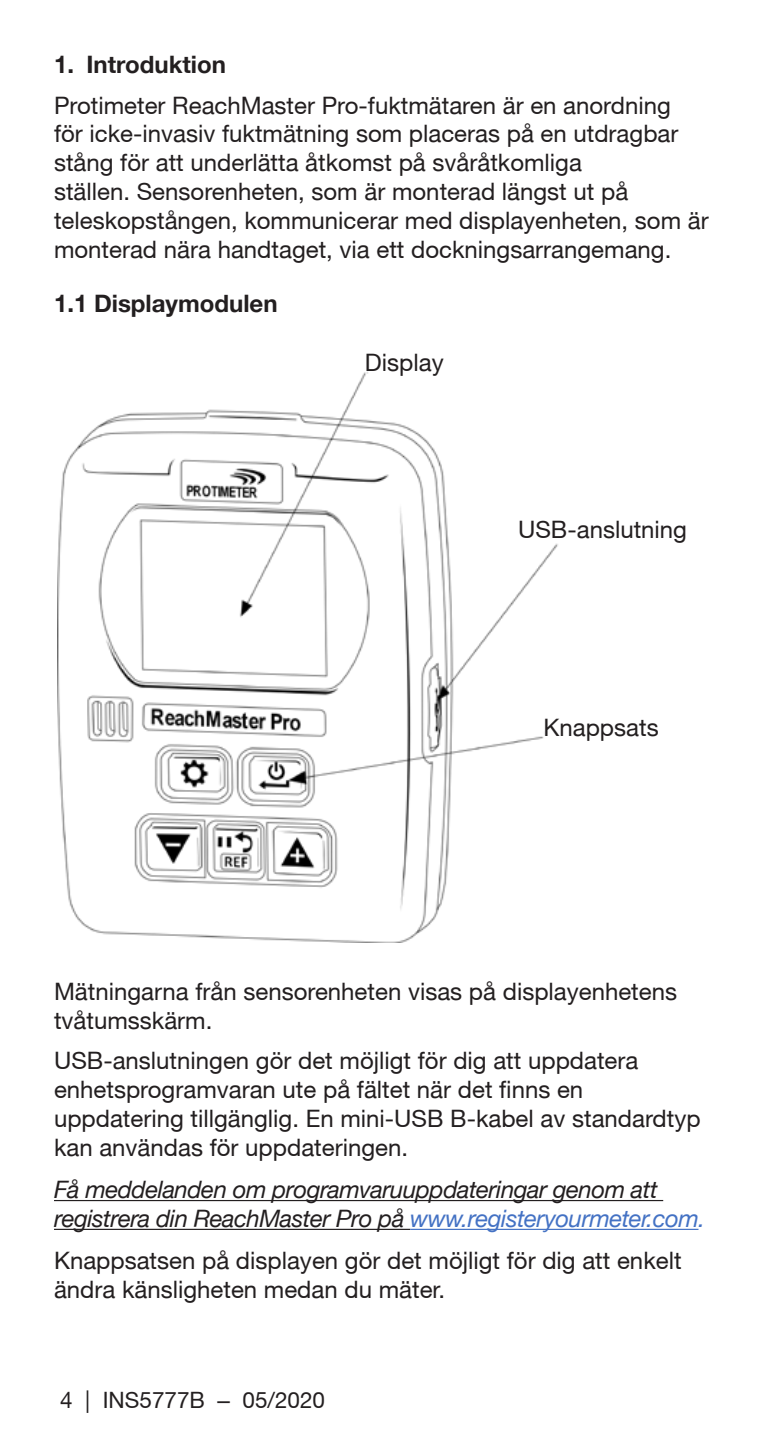
<style>
.page{position:relative;width:765px;height:1446px;background:#fff}
.page>*{position:absolute;margin:0;border:0;box-sizing:border-box;transform-origin:0 0}
.t1{font:24px/28.8px "Helvetica Neue";color:#231f20}
.t2{font:italic 24px/28.8px "Helvetica Neue";letter-spacing:-.02em;color:#231f20}
.t3{font:700 24px "Helvetica Neue";color:#231f20}
.t4{font:22.5px "Helvetica Neue";color:#231f20}
.s1{color:#4472c4}
.s2{font-family:"Arial"}
</style>
<div class="page">
<hr style="left:54px;top:1199px;width:609px;height:1px;background:#231f20">
<hr style="left:54px;top:1228px;width:356px;height:1px;background:#231f20">
<hr style="left:410px;top:1228px;width:288px;height:1px;background:#4472c4">
<img style="left:57px;top:372px;width:501px;height:569px">
<p class="t3" style="left:54px;top:49px;width:173px">1. Introduktion</p>
<p class="t1" style="left:54px;top:90px;width:656px">Protimeter ReachMaster Pro-fuktmätaren är en anordning<br>för icke-invasiv fuktmätning som placeras på en utdragbar stång för att underlätta åtkomst på svåråtkomliga<br>ställen. Sensorenheten, som är monterad längst ut på teleskopstången, kommunicerar med displayenheten, som är monterad nära handtaget, via ett dockningsarrangemang.</p>
<p class="t3" style="left:54px;top:288px;width:225px">1.1 Displaymodulen</p>
<p class="t1" style="left:365px;top:347px;width:80px">Display</p>
<p class="t1" style="left:518px;top:514px;width:170px">USB-anslutning</p>
<p class="t1" style="left:543px;top:712px;width:117px">Knappsats</p>
<p class="t1" style="left:54px;top:976px;width:624px">Mätningarna från sensorenheten visas på displayenhetens tvåtumsskärm.</p>
<p class="t1" style="left:54px;top:1045px;width:648px">USB-anslutningen gör det möjligt för dig att uppdatera enhetsprogramvaran ute på fältet när det finns en uppdatering tillgänglig. En mini-USB B-kabel av standardtyp kan användas för uppdateringen.</p>
<p class="t2" style="left:54px;top:1174px;width:652px">Få meddelanden om programvaruuppdateringar genom att registrera din ReachMaster Pro på <span class="s1">www.registeryourmeter.com.</span></p>
<p class="t1" style="left:54px;top:1245px;width:629px">Knappsatsen på displayen gör det möjligt för dig att enkelt ändra känsligheten medan du mäter.</p>
<p class="t4" style="left:60px;top:1386px;width:266px">4 | INS5777B <span class="s2">‒</span> 05/2020</p>
</div>
